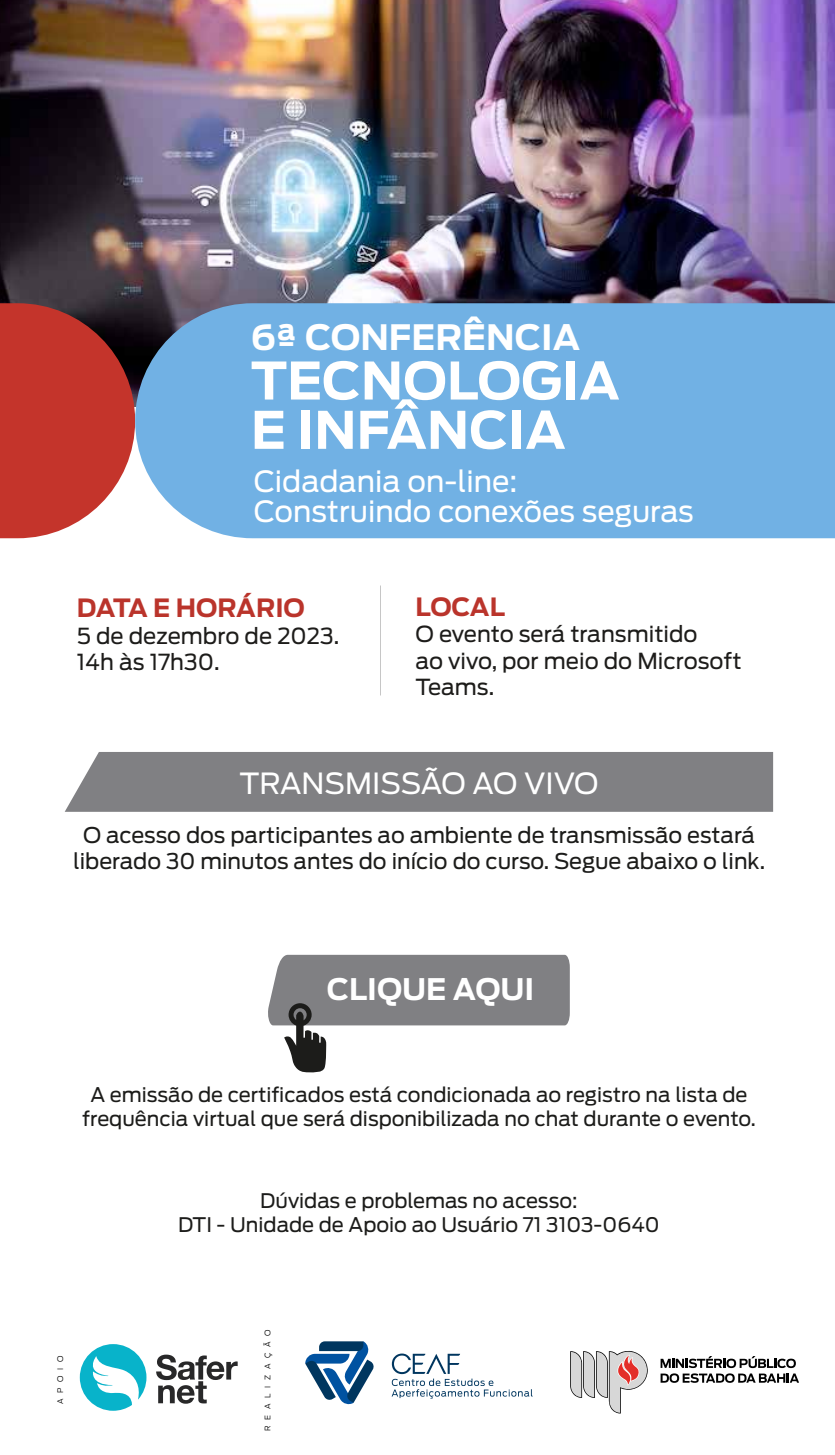
<style>
.page{position:relative;width:835px;height:1455px;background:#fff}
.page>*{position:absolute;margin:0;border:0;box-sizing:border-box;transform-origin:0 0}
.t1{font:700 51.3px/49.3px "Antenna";color:#fff}
.t2{font:700 34.8px "Antenna";color:#fff}
.t3{font:700 29.5px "Antenna";color:#fff}
.t4{font:29.1px/29.1px "Antenna";color:#fff}
.t5{font:29px "Antenna";color:#fff}
.t6{font:700 25px "Antenna";color:#ba342b}
.t7{font:22px/26.4px "Antenna";color:#1d1c1a}
.t8{font:21.6px/25.9px "Antenna";color:#1c1c1a;text-align:center}
.t9{font:20px/24px "Antenna";color:#1c1c1a;text-align:center}
.t10{font:300 7.7px "Antenna";letter-spacing:.74em;color:#000}
</style>
<div class="page">
<div style="left:65px;top:752px;width:708px;height:60px;background:#808083"></div>
<svg style="left:268px;top:955px;width:302px;height:118px"></svg>
<svg style="left:156px;top:1355px;width:82px;height:49px"></svg>
<svg style="left:80px;top:1344px;width:66px;height:67px"></svg>
<svg style="left:305px;top:1341px;width:69px;height:64px"></svg>
<svg style="left:392px;top:1353px;width:141px;height:46px"></svg>
<svg style="left:570px;top:1350px;width:78px;height:63px"></svg>
<svg style="left:661px;top:1356px;width:138px;height:27px"></svg>
<img style="left:0;top:0;width:835px;height:303px">
<svg style="left:0;top:303px;width:135px;height:235px;background:#b9433c"></svg>
<div style="left:135px;top:303px;width:700px;height:235px;background:#71b1e4"></div>
<h2 class="t2" style="left:251px;top:317px;width:331px">6ª CONFERÊNCIA</h2>
<h1 class="t1" style="left:251px;top:356px;width:370px">TECNOLOGIA<br>E INFÂNCIA</h1>
<h3 class="t4" style="left:254px;top:467px;width:441px">Cidadania on-line:<br>Construindo conexões seguras</h3>
<p class="t6" style="left:77px;top:593px;width:230px">DATA E HORÁRIO</p>
<p class="t7" style="left:77px;top:622px;width:264px">5 de dezembro de 2023.<br>14h às 17h30.</p>
<p class="t6" style="left:415px;top:592px;width:91px">LOCAL</p>
<p class="t7" style="left:415px;top:621px;width:328px">O evento será transmitido<br>ao vivo, por meio do Microsoft<br>Teams.</p>
<h3 class="t5" style="left:239px;top:766px;width:361px">TRANSMISSÃO AO VIVO</h3>
<p class="t8" style="left:73px;top:822px;width:693px">O acesso dos participantes ao ambiente de transmissão estará liberado 30 minutos antes do início do curso. Segue abaixo o link.</p>
<h3 class="t3" style="left:327px;top:972px;width:209px">CLIQUE AQUI</h3>
<p class="t9" style="left:82px;top:1083px;width:675px">A emissão de certificados está condicionada ao registro na lista de frequência virtual que será disponibilizada no chat durante o evento.</p>
<p class="t9" style="left:178px;top:1189px;width:483px">Dúvidas e problemas no acesso:<br>DTI - Unidade de Apoio ao Usuário 71 3103-0640</p>
<p class="t10" style="left:56px;top:1404px;width:50px;rotate:-90deg">APOIO</p>
<p class="t10" style="left:263px;top:1431px;width:103px;rotate:-90deg">REALIZAÇÃO</p>
</div>
